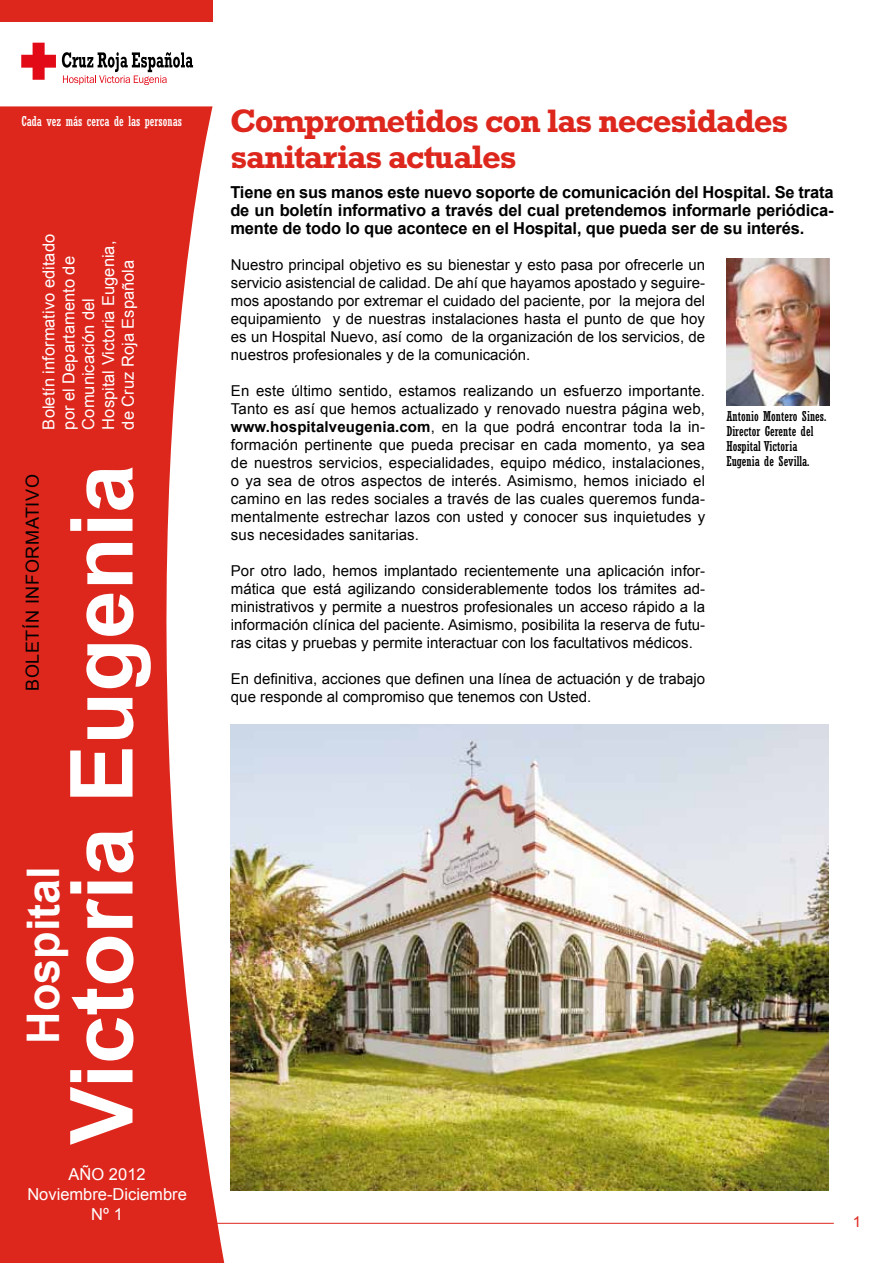
<style>
.page{position:relative;width:893px;height:1263px;background:#fff}
.page>*{position:absolute;margin:0;border:0;box-sizing:border-box;transform-origin:0 0}
.t1{font:700 87px "Arial";color:#fff}
.t2{font:700 45px "Arial";color:#fff}
.t3{font:700 33px/36px "Rockwell";letter-spacing:-.035em;color:#dd271d}
.t4{font:18px "Arial";letter-spacing:.035em;color:#000}
.t5{font:700 16.5px/18px "Arial";letter-spacing:-.01em;color:#000;text-align:justify}
.t6{font:16.5px/19.8px "Arial";color:#fff;text-align:center}
.t7{font:15px/18px "Arial";color:#000;text-align:justify}
.t8{font:15px "Arial";color:#dd271d}
.t9{font:condensed 13.5px/15px "Rockwell";color:#000}
.t10{font:condensed 13.5px "Rockwell";color:#fff}
.s1{font-weight:700}
</style>
<div class="page">
<hr style="left:65px;top:1223px;width:769px;height:1px;background:#dd271d">
<div style="left:0;top:0;width:213px;height:21px;background:#dd271d"></div>
<svg style="left:0;top:106px;width:226px;height:1157px;fill:#dd271d"></svg>
<svg style="left:62px;top:52px;width:131px;height:33px"></svg>
<svg style="left:21px;top:43px;width:35px;height:37px"></svg>
<img style="left:726px;top:258px;width:103px;height:148px">
<img style="left:230px;top:724px;width:599px;height:467px">
<p class="t10" style="left:21px;top:114px;width:162px">Cada vez más cerca de las personas</p>
<p class="t6" style="left:39px;top:429px;width:197px;text-align:left;rotate:-90deg">Boletín informativo editado por el Departamento de<br>Comunicación del<br>Hospital Victoria Eugenia, de Cruz Roja Española</p>
<h1 class="t1" style="left:53px;top:1145px;width:682px;rotate:-90deg">Victoria Eugenia</h1>
<p class="t4" style="left:22px;top:691px;width:218px;rotate:-90deg">BOLETÍN INFORMATIVO</p>
<h2 class="t2" style="left:18px;top:1044px;width:179px;rotate:-90deg">Hospital</h2>
<p class="t6" style="left:27px;top:1165px;width:161px">AÑO 2012<br>Noviembre-Diciembre<br>Nº 1</p>
<h3 class="t3" style="left:230px;top:102px;width:560px">Comprometidos con las necesidades sanitarias actuales</h3>
<p class="t5" style="left:230px;top:183px;width:605px">Tiene en sus manos este nuevo soporte de comunicación del Hospital. Se trata de un boletín informativo a través del cual pretendemos informarle periódica&shy;mente de todo lo que acontece en el Hospital, que pueda ser de su interés.</p>
<p class="t7" style="left:231px;top:256px;width:476px">Nuestro principal objetivo es su bienestar y esto pasa por ofrecerle un servicio asistencial de calidad. De ahí que hayamos apostado y seguire&shy;mos apostando por extremar el cuidado del paciente, por la mejora del equipamiento y de nuestras instalaciones hasta el punto de que hoy es un Hospital Nuevo, así como de la organización de los servicios, de nuestros profesionales y de la comunicación.</p>
<p class="t7" style="left:231px;top:382px;width:476px">En este último sentido, estamos realizando un esfuerzo importante.<br>Tanto es así que hemos actualizado y renovado nuestra página web, <span class="s1">www.hospitalveugenia.com</span>, en la que podrá encontrar toda la in&shy;formación pertinente que pueda precisar en cada momento, ya sea de nuestros servicios, especialidades, equipo médico, instalaciones, o ya sea de otros aspectos de interés. Asimismo, hemos iniciado el camino en las redes sociales a través de las cuales queremos funda&shy;mentalmente estrechar lazos con usted y conocer sus inquietudes y sus necesidades sanitarias.</p>
<p class="t7" style="left:231px;top:562px;width:476px">Por otro lado, hemos implantado recientemente una aplicación infor&shy;mática que está agilizando considerablemente todos los trámites ad&shy;ministrativos y permite a nuestros profesionales un acceso rápido a la información clínica del paciente. Asimismo, posibilita la reserva de futu&shy;ras citas y pruebas y permite interactuar con los facultativos médicos.</p>
<p class="t7" style="left:231px;top:670px;width:476px">En definitiva, acciones que definen una línea de actuación y de trabajo que responde al compromiso que tenemos con Usted.</p>
<p class="t9" style="left:726px;top:409px;width:101px">Antonio Montero Sines.<br>Director Gerente del<br>Hospital Victoria<br>Eugenia de Sevilla.</p>
<p class="t8" style="left:853px;top:1213px;width:10px">1</p>
</div>
